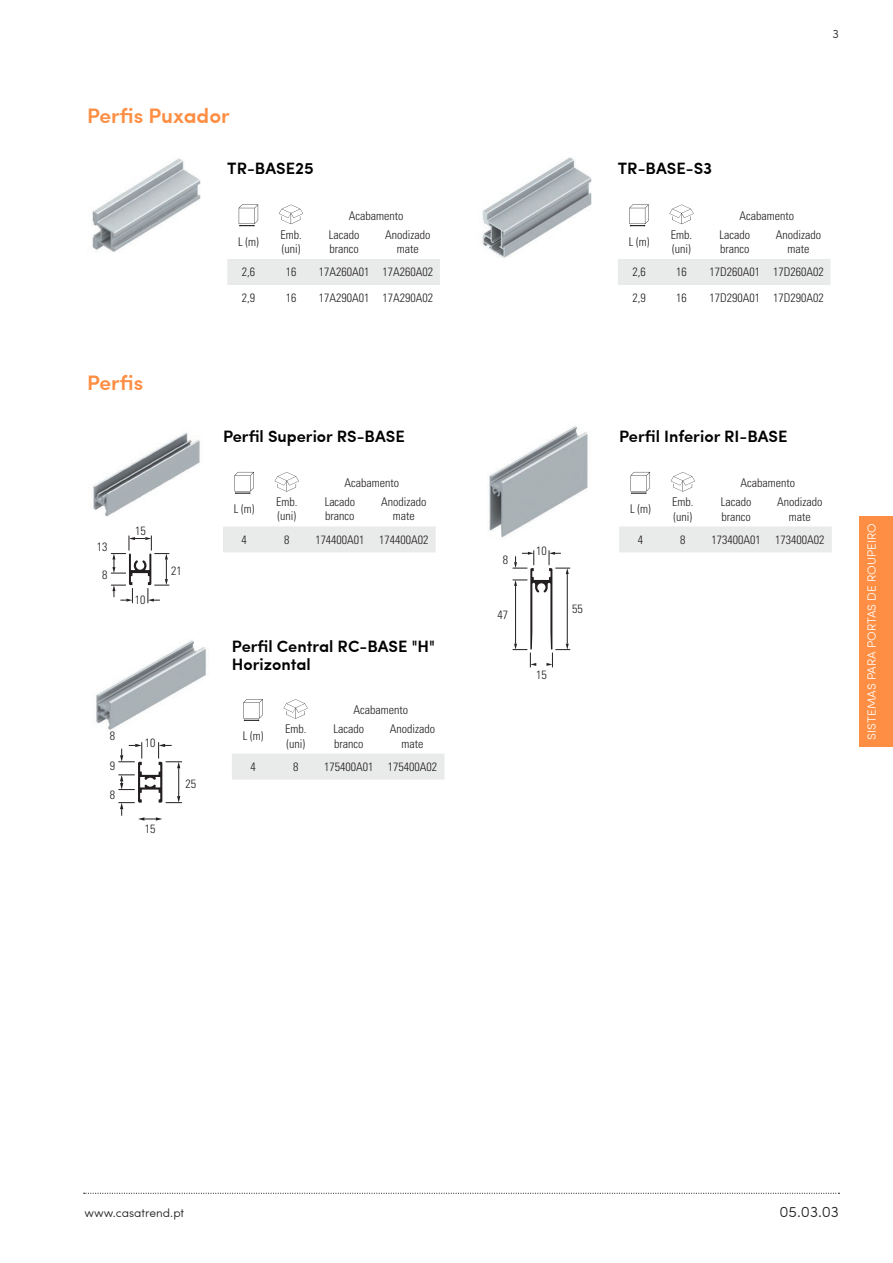
<style>
.page{position:relative;width:893px;height:1263px;background:#fff}
.page>*{position:absolute;margin:0;border:0;box-sizing:border-box;transform-origin:0 0}
.t1{font:600 21px "Sofia Pro";color:#fe8e43}
.t2{font:600 16.5px/18px "Sofia Pro";color:#000}
.t3{font:300 15px "Sofia Pro";color:#231f20}
.Tabela{font:300 condensed 12px/14.4px "Univers LT Std";color:#231f20}
.t4{font:300 12px "Sofia Pro";color:#fff}
.t5{font:300 12px "Sofia Pro";color:#231f20}
</style>
<div class="page">
<svg style="left:84px;top:1193px;width:755px;height:1px"></svg>
<div style="left:859px;top:516px;width:34px;height:231px;background:#fe8e43"></div>
<img style="left:482px;top:157px;width:110px;height:101px">
<div style="left:618px;top:259px;width:212px;height:26px;background:#e9eaea"></div>
<svg style="left:629px;top:204px;width:20px;height:23px"></svg>
<svg style="left:669px;top:205px;width:25px;height:19px"></svg>
<img style="left:92px;top:158px;width:109px;height:94px">
<div style="left:227px;top:259px;width:213px;height:26px;background:#e9eaea"></div>
<svg style="left:239px;top:204px;width:19px;height:23px"></svg>
<svg style="left:279px;top:205px;width:24px;height:19px"></svg>
<svg style="left:513px;top:550px;width:57px;height:117px"></svg>
<svg style="left:118px;top:742px;width:64px;height:79px"></svg>
<svg style="left:111px;top:535px;width:58px;height:68px"></svg>
<div style="left:619px;top:526px;width:213px;height:26px;background:#e9eaea"></div>
<svg style="left:631px;top:472px;width:19px;height:22px"></svg>
<svg style="left:671px;top:472px;width:24px;height:20px"></svg>
<img style="left:489px;top:426px;width:99px;height:112px">
<img style="left:93px;top:432px;width:108px;height:85px">
<div style="left:223px;top:526px;width:213px;height:26px;background:#e9eaea"></div>
<svg style="left:235px;top:472px;width:19px;height:22px"></svg>
<svg style="left:275px;top:472px;width:24px;height:20px"></svg>
<img style="left:96px;top:640px;width:110px;height:90px">
<div style="left:232px;top:754px;width:212px;height:25px;background:#e9eaea"></div>
<svg style="left:243px;top:699px;width:20px;height:22px"></svg>
<svg style="left:283px;top:699px;width:25px;height:20px"></svg>
<p class="t1" style="left:87px;top:100px;width:144px">Perfis Puxador</p>
<p class="t2" style="left:227px;top:159px;width:88px">TR-BASE25</p>
<p class="Tabela" style="left:349px;top:208px;width:56px">Acabamento</p>
<p class="t1" style="left:87px;top:367px;width:58px">Perfis</p>
<p class="Tabela" style="left:97px;top:539px;width:12px">13</p>
<p class="Tabela" style="left:102px;top:568px;width:7px">8</p>
<p class="Tabela" style="left:135px;top:524px;width:12px">15</p>
<p class="Tabela" style="left:135px;top:592px;width:12px">10</p>
<p class="Tabela" style="left:171px;top:563px;width:12px">21</p>
<p class="Tabela" style="left:110px;top:729px;width:7px">8</p>
<p class="Tabela" style="left:110px;top:758px;width:7px">9</p>
<p class="Tabela" style="left:110px;top:788px;width:7px">8</p>
<p class="Tabela" style="left:145px;top:735px;width:12px">10</p>
<p class="Tabela" style="left:145px;top:821px;width:12px">15</p>
<p class="Tabela" style="left:185px;top:776px;width:12px">25</p>
<p class="Tabela" style="left:238px;top:234px;width:22px">L (m)</p>
<p class="Tabela" style="left:280px;top:227px;width:23px">Emb. (uni)</p>
<p class="Tabela" style="left:329px;top:227px;width:32px">Lacado branco</p>
<p class="Tabela" style="left:385px;top:227px;width:47px;text-align:center">Anodizado mate</p>
<p class="Tabela" style="left:242px;top:265px;width:15px">2,6</p>
<p class="Tabela" style="left:286px;top:265px;width:12px">16</p>
<p class="Tabela" style="left:319px;top:265px;width:52px">17A260A01</p>
<p class="Tabela" style="left:383px;top:265px;width:52px">17A260A02</p>
<p class="Tabela" style="left:242px;top:291px;width:15px">2,9</p>
<p class="Tabela" style="left:286px;top:291px;width:12px">16</p>
<p class="Tabela" style="left:319px;top:291px;width:52px">17A290A01</p>
<p class="Tabela" style="left:383px;top:291px;width:52px">17A290A02</p>
<p class="t2" style="left:223px;top:426px;width:183px">Perfil Superior RS-BASE</p>
<p class="Tabela" style="left:345px;top:476px;width:56px">Acabamento</p>
<p class="Tabela" style="left:234px;top:502px;width:22px">L (m)</p>
<p class="Tabela" style="left:276px;top:495px;width:23px">Emb. (uni)</p>
<p class="Tabela" style="left:325px;top:495px;width:32px">Lacado branco</p>
<p class="Tabela" style="left:381px;top:495px;width:47px;text-align:center">Anodizado mate</p>
<p class="Tabela" style="left:242px;top:532px;width:7px">4</p>
<p class="Tabela" style="left:284px;top:532px;width:7px">8</p>
<p class="Tabela" style="left:315px;top:532px;width:51px">174400A01</p>
<p class="Tabela" style="left:379px;top:532px;width:51px">174400A02</p>
<p class="t2" style="left:232px;top:636px;width:205px">Perfil Central RC-BASE "H"<br>Horizontal</p>
<p class="Tabela" style="left:353px;top:703px;width:56px">Acabamento</p>
<p class="Tabela" style="left:243px;top:729px;width:22px">L (m)</p>
<p class="Tabela" style="left:285px;top:722px;width:23px">Emb. (uni)</p>
<p class="Tabela" style="left:333px;top:722px;width:32px">Lacado branco</p>
<p class="Tabela" style="left:390px;top:722px;width:47px;text-align:center">Anodizado mate</p>
<p class="Tabela" style="left:250px;top:759px;width:7px">4</p>
<p class="Tabela" style="left:293px;top:759px;width:7px">8</p>
<p class="Tabela" style="left:324px;top:759px;width:51px">175400A01</p>
<p class="Tabela" style="left:388px;top:759px;width:51px">175400A02</p>
<p class="t5" style="left:832px;top:25px;width:8px">3</p>
<p class="t2" style="left:618px;top:159px;width:96px">TR-BASE-S3</p>
<p class="Tabela" style="left:739px;top:208px;width:56px">Acabamento</p>
<p class="Tabela" style="left:629px;top:234px;width:22px">L (m)</p>
<p class="Tabela" style="left:671px;top:227px;width:23px">Emb. (uni)</p>
<p class="Tabela" style="left:719px;top:227px;width:32px">Lacado branco</p>
<p class="Tabela" style="left:776px;top:227px;width:47px;text-align:center">Anodizado mate</p>
<p class="Tabela" style="left:632px;top:265px;width:15px">2,6</p>
<p class="Tabela" style="left:676px;top:265px;width:12px">16</p>
<p class="Tabela" style="left:709px;top:265px;width:52px">17D260A01</p>
<p class="Tabela" style="left:773px;top:265px;width:52px">17D260A02</p>
<p class="Tabela" style="left:632px;top:291px;width:15px">2,9</p>
<p class="Tabela" style="left:676px;top:291px;width:12px">16</p>
<p class="Tabela" style="left:709px;top:291px;width:52px">17D290A01</p>
<p class="Tabela" style="left:773px;top:291px;width:52px">17D290A02</p>
<p class="Tabela" style="left:503px;top:552px;width:7px">8</p>
<p class="Tabela" style="left:497px;top:608px;width:12px">47</p>
<p class="Tabela" style="left:536px;top:544px;width:12px">10</p>
<p class="Tabela" style="left:536px;top:667px;width:12px">15</p>
<p class="Tabela" style="left:572px;top:601px;width:12px">55</p>
<p class="t2" style="left:619px;top:426px;width:170px">Perfil Inferior RI-BASE</p>
<p class="Tabela" style="left:741px;top:476px;width:56px">Acabamento</p>
<p class="Tabela" style="left:630px;top:502px;width:22px">L (m)</p>
<p class="Tabela" style="left:672px;top:495px;width:23px">Emb. (uni)</p>
<p class="Tabela" style="left:721px;top:495px;width:32px">Lacado branco</p>
<p class="Tabela" style="left:777px;top:495px;width:47px;text-align:center">Anodizado mate</p>
<p class="Tabela" style="left:638px;top:532px;width:7px">4</p>
<p class="Tabela" style="left:680px;top:532px;width:7px">8</p>
<p class="Tabela" style="left:711px;top:532px;width:51px">173400A01</p>
<p class="Tabela" style="left:775px;top:532px;width:51px">173400A02</p>
<p class="t4" style="left:863px;top:739px;width:218px;rotate:-90deg">SISTEMAS PARA PORTAS DE ROUPEIRO</p>
<p class="t5" style="left:84px;top:1204px;width:101px">www.casatrend.pt</p>
<p class="t3" style="left:779px;top:1201px;width:61px">05.03.03</p>
</div>
